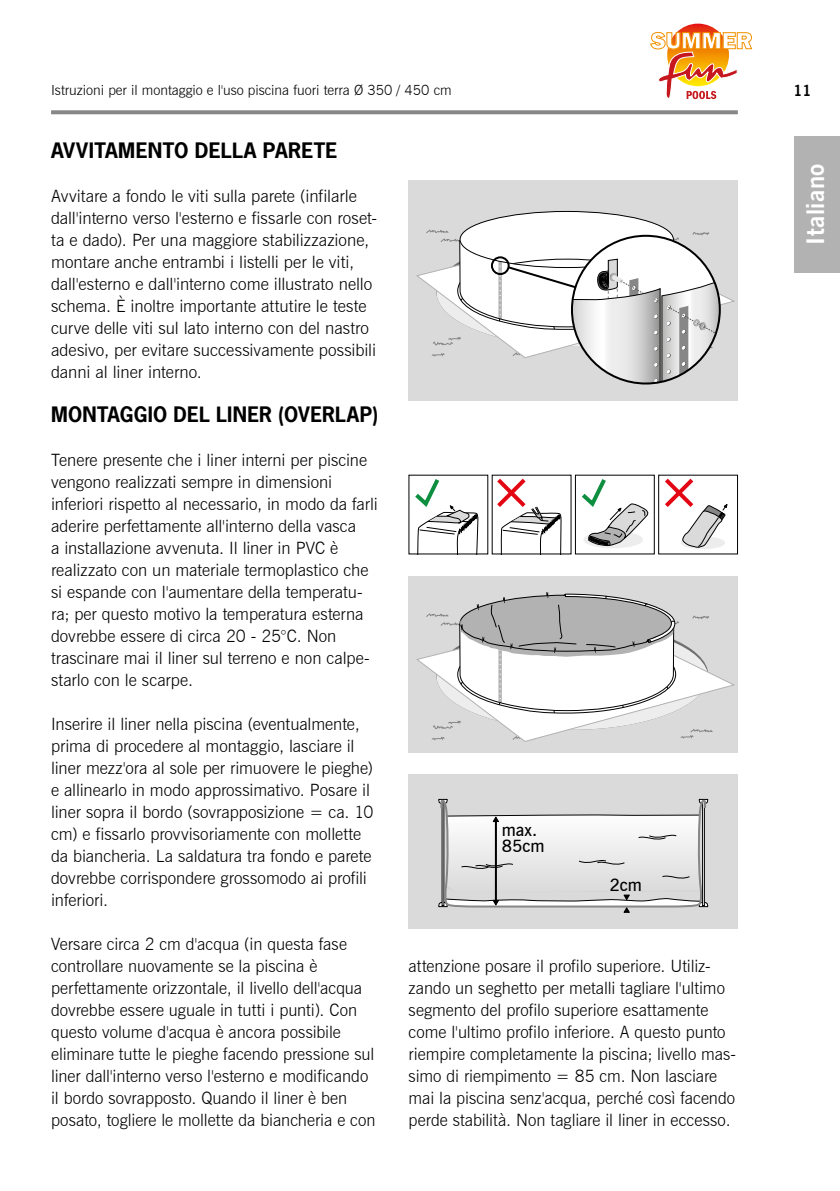
<style>
.page{position:relative;width:840px;height:1191px;background:#fff}
.page>*{position:absolute;margin:0;border:0;box-sizing:border-box;transform-origin:0 0}
.t1{font:700 24px "News Gothic BT";letter-spacing:.02em;color:#fff}
.t2{font:800 24px "Franklin Gothic";color:#fff}
.t3{font:700 20px "News Gothic LT";letter-spacing:.015em;color:#000}
.t4{font:300 17px/22px "News Gothic BT";color:#000}
.t5{font:600 17px/16px "News Gothic BT";letter-spacing:-.005em;color:#000}
.t6{font:700 15px "News Gothic BT";color:#000}
.t7{font:300 14px "News Gothic BT";color:#000}
</style>
<div class="page">
<svg style="left:51px;top:110px;width:686px;height:4px;background:#8f8f8f"></svg>
<div style="left:794px;top:136px;width:45px;height:136px;background:#b3b2b2"></div>
<img style="left:666px;top:24px;width:62px;height:62px;border-radius:31px">
<svg style="left:650px;top:32px;width:102px;height:67px"></svg>
<div style="left:408px;top:180px;width:329px;height:220px;background:#dadada"></div>
<svg style="left:416px;top:273px;width:319px;height:53px"></svg>
<div style="left:460px;top:211px;width:213px;height:56px;background:#fff;border-radius:50%"></div>
<svg style="left:425px;top:226px;width:294px;height:159px"></svg>
<div style="left:583px;top:531px;width:59px;height:17px;background:#ededed;border-radius:50%"></div>
<div style="left:574px;top:475px;width:80px;height:79px;border:1px solid #000"></div>
<div style="left:680px;top:536px;width:44px;height:13px;background:#ededed;border-radius:50%"></div>
<div style="left:658px;top:475px;width:79px;height:79px;border:1px solid #000"></div>
<svg style="left:492px;top:474px;width:69px;height:80px"></svg>
<svg style="left:660px;top:474px;width:67px;height:74px"></svg>
<svg style="left:577px;top:474px;width:72px;height:72px"></svg>
<svg style="left:410px;top:474px;width:68px;height:80px"></svg>
<div style="left:408px;top:576px;width:329px;height:176px;background:#dadada"></div>
<svg style="left:417px;top:592px;width:316px;height:149px"></svg>
<div style="left:408px;top:774px;width:329px;height:154px;background:#dadada"></div>
<svg style="left:438px;top:798px;width:271px;height:115px"></svg>
<p class="t7" style="left:51px;top:82px;width:402px">Istruzioni per il montaggio e l'uso piscina fuori terra Ø 350 / 450 cm</p>
<h1 class="t2" style="left:650px;top:25px;width:103px">SUMMER</h1>
<p class="t3" style="left:51px;top:137px;width:288px">AVVITAMENTO DELLA PARETE</p>
<p class="t4" style="left:51px;top:185px;width:327px">Avvitare a fondo le viti sulla parete (infilarle dall'interno verso l'esterno e fissarle con roset&shy;ta e dado). Per una maggiore stabilizzazione, montare anche entrambi i listelli per le viti, dall'esterno e dall'interno come illustrato nello schema. È inoltre importante attutire le teste curve delle viti sul lato interno con del nastro adesivo, per evitare successivamente possibili danni al liner interno.</p>
<p class="t3" style="left:51px;top:401px;width:328px">MONTAGGIO DEL LINER (OVERLAP)</p>
<p class="t4" style="left:51px;top:449px;width:328px">Tenere presente che i liner interni per piscine vengono realizzati sempre in dimensioni inferiori rispetto al necessario, in modo da farli aderire perfettamente all'interno della vasca<br>a installazione avvenuta. Il liner in PVC è realizzato con un materiale termoplastico che si espande con l'aumentare della temperatu&shy;ra; per questo motivo la temperatura esterna dovrebbe essere di circa 20 - 25°C. Non trascinare mai il liner sul terreno e non calpe&shy;starlo con le scarpe.</p>
<p class="t4" style="left:51px;top:713px;width:324px">Inserire il liner nella piscina (eventualmente, prima di procedere al montaggio, lasciare il liner mezz'ora al sole per rimuovere le pieghe) e allinearlo in modo approssimativo. Posare il liner sopra il bordo (sovrapposizione = ca. 10 cm) e fissarlo provvisoriamente con mollette da biancheria. La saldatura tra fondo e parete dovrebbe corrispondere grossomodo ai profili inferiori.</p>
<p class="t4" style="left:51px;top:933px;width:326px">Versare circa 2 cm d'acqua (in questa fase controllare nuovamente se la piscina è perfettamente orizzontale, il livello dell'acqua dovrebbe essere uguale in tutti i punti). Con questo volume d'acqua è ancora possibile eliminare tutte le pieghe facendo pressione sul liner dall'interno verso l'esterno e modificando il bordo sovrapposto. Quando il liner è ben posato, togliere le mollette da biancheria e con</p>
<p class="t5" style="left:501px;top:822px;width:44px">max.<br>85cm</p>
<p class="t5" style="left:609px;top:877px;width:34px">2cm</p>
<p class="t4" style="left:408px;top:955px;width:328px">attenzione posare il profilo superiore. Utiliz&shy;zando un seghetto per metalli tagliare l'ultimo segmento del profilo superiore esattamente come l'ultimo profilo inferiore. A questo punto riempire completamente la piscina; livello mas&shy;simo di riempimento = 85 cm. Non lasciare mai la piscina senz'acqua, perché così facendo perde stabilità. Non tagliare il liner in eccesso.</p>
<p class="t6" style="left:793px;top:82px;width:20px">11</p>
<h1 class="t1" style="left:800px;top:245px;width:83px;rotate:-90deg">Italiano</h1>
</div>
